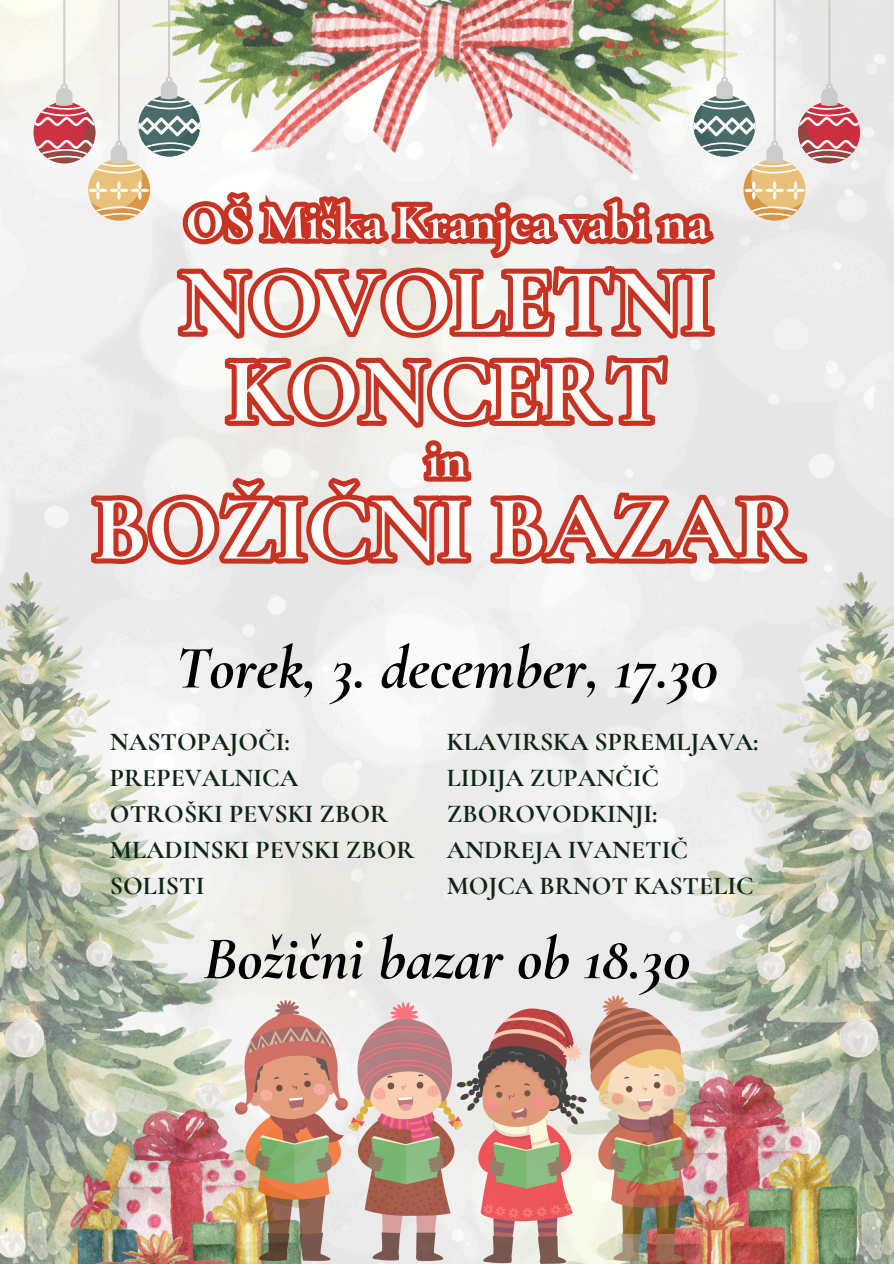
<style>
.page{position:relative;width:894px;height:1264px;background:#fff}
.page>*{position:absolute;margin:0;border:0;box-sizing:border-box;transform-origin:0 0}
.t1{font:700 92.85px/89.1px "Cormorant Garamond";color:#fdfdfc;text-align:center}
.t2{font:italic 700 61.05px "Cormorant Garamond";color:#000}
.t3{font:700 50.85px "Cormorant Garamond";color:#fdfdfc}
.t4{font:700 25.8px "Cormorant Garamond";color:#102615}
</style>
<div class="page">
<img style="left:0;top:0;width:893px;height:995px">
<img style="left:510px;top:573px;width:383px;height:690px">
<img style="left:0;top:573px;width:349px;height:690px">
<svg style="left:719px;top:0;width:139px;height:220px"></svg>
<svg style="left:35px;top:0;width:140px;height:220px"></svg>
<img style="left:693px;top:1075px;width:164px;height:188px">
<img style="left:68px;top:1109px;width:167px;height:154px">
<img style="left:235px;top:995px;width:458px;height:268px">
<img style="left:175px;top:0;width:544px;height:257px">
<svg style="left:171px;top:257px;width:548px;height:89px"></svg>
<svg style="left:219px;top:346px;width:454px;height:124px"></svg>
<svg style="left:86px;top:470px;width:726px;height:103px"></svg>
<h3 class="t3" style="left:185px;top:192px;width:524px">OŠ Miška Kranjca vabi na</h3>
<h1 class="t1" style="left:180px;top:257px;width:535px">NOVOLETNI<br>KONCERT</h1>
<h3 class="t3" style="left:426px;top:429px;width:42px">in</h3>
<h1 class="t1" style="left:92px;top:484px;width:710px">BOŽIČNI BAZAR</h1>
<p class="t2" style="left:175px;top:631px;width:544px">Torek, 3. december, 17.30</p>
<p class="t4" style="left:110px;top:725px;width:181px">NASTOPAJOČI:</p>
<p class="t4" style="left:110px;top:761px;width:190px">PREPEVALNICA</p>
<p class="t4" style="left:110px;top:797px;width:279px">OTROŠKI PEVSKI ZBOR</p>
<p class="t4" style="left:110px;top:833px;width:306px">MLADINSKI PEVSKI ZBOR</p>
<p class="t4" style="left:110px;top:869px;width:96px">SOLISTI</p>
<p class="t4" style="left:446px;top:725px;width:313px">KLAVIRSKA SPREMLJAVA:</p>
<h1 class="t4" style="left:446px;top:761px;width:214px">LIDIJA ZUPANČIČ</h1>
<p class="t4" style="left:446px;top:797px;width:212px">ZBOROVODKINJI:</p>
<p class="t4" style="left:446px;top:833px;width:243px">ANDREJA IVANETIČ</p>
<p class="t4" style="left:446px;top:869px;width:308px">MOJCA BRNOT KASTELIC</p>
<p class="t2" style="left:203px;top:921px;width:489px">Božični bazar ob 18.30</p>
</div>
